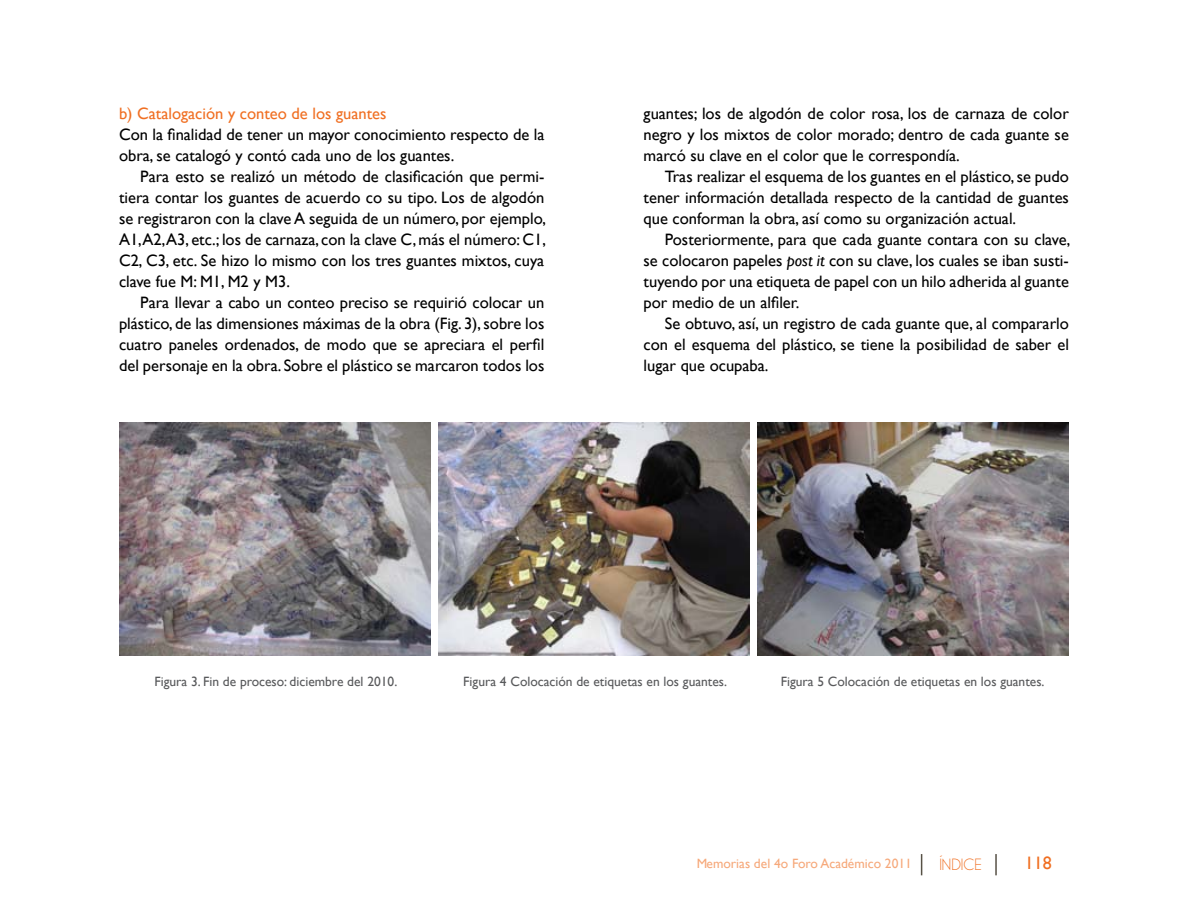
<style>
.page{position:relative;width:1188px;height:918px;background:#fff}
.page>*{position:absolute;margin:0;border:0;box-sizing:border-box;transform-origin:0 0}
.t1{font:18px "Gill Sans";color:#f06f22}
.t2{font:16.5px/21px "Gill Sans";color:#000;text-align:justify}
.t3{font:16.5px "Gill Sans";color:#f06f22}
.t4{font:16.5px "Champagne&Limousines";color:#f06f22}
.t5{font:13.5px "Gill Sans";color:#58595b}
.t6{font:13.5px "Gill Sans";color:#f06f22}
.s1{font-style:italic}
</style>
<div class="page">
<hr style="left:995px;top:854px;width:2px;height:21px;background:#575146">
<svg style="left:921px;top:854px;width:1px;height:21px"></svg>
<img style="left:757px;top:422px;width:312px;height:234px">
<img style="left:119px;top:422px;width:311px;height:234px">
<img style="left:438px;top:422px;width:312px;height:234px">
<p class="t3" style="left:119px;top:104px;width:269px">b) Catalogación y conteo de los guantes</p>
<p class="t2" style="left:119px;top:124px;width:427px">Con la finalidad de tener un mayor conocimiento respecto de la obra, se catalogó y contó cada uno de los guantes.</p>
<p class="t2" style="left:119px;top:166px;width:428px;text-indent:21px">Para esto se realizó un método de clasificación que permi&shy;tiera contar los guantes de acuerdo co su tipo. Los de algodón se registraron con la clave A seguida de un número, por ejemplo, A1,A2,A3, etc.; los de carnaza, con la clave C, más el número: C1, C2, C3, etc. Se hizo lo mismo con los tres guantes mixtos, cuya clave fue M: M1, M2 y M3.</p>
<p class="t2" style="left:119px;top:292px;width:427px;text-indent:21px">Para llevar a cabo un conteo preciso se requirió colocar un plástico, de las dimensiones máximas de la obra (Fig. 3), sobre los cuatro paneles ordenados, de modo que se apreciara el perfil del personaje en la obra. Sobre el plástico se marcaron todos los</p>
<p class="t2" style="left:644px;top:103px;width:427px">guantes; los de algodón de color rosa, los de carnaza de color negro y los mixtos de color morado; dentro de cada guante se marcó su clave en el color que le correspondía.</p>
<p class="t2" style="left:644px;top:166px;width:427px;text-indent:21px">Tras realizar el esquema de los guantes en el plástico, se pudo tener información detallada respecto de la cantidad de guantes que conforman la obra, así como su organización actual.</p>
<p class="t2" style="left:644px;top:229px;width:428px;text-indent:21px">Posteriormente, para que cada guante contara con su clave, se colocaron papeles <span class="s1">post it</span> con su clave, los cuales se iban susti&shy;tuyendo por una etiqueta de papel con un hilo adherida al guante por medio de un alfiler.</p>
<p class="t2" style="left:644px;top:313px;width:427px;text-indent:21px">Se obtuvo, así, un registro de cada guante que, al compararlo con el esquema del plástico, se tiene la posibilidad de saber el lugar que ocupaba.</p>
<p class="t5" style="left:154px;top:674px;width:244px">Figura 3. Fin de proceso: diciembre del 2010.</p>
<p class="t5" style="left:463px;top:674px;width:265px">Figura 4 Colocación de etiquetas en los guantes.</p>
<p class="t5" style="left:781px;top:674px;width:265px">Figura 5 Colocación de etiquetas en los guantes.</p>
<p class="t6" style="left:696px;top:856px;width:217px">Memorias del 4o Foro Académico 2011</p>
<p class="t4" style="left:939px;top:855px;width:44px">ÍNDICE</p>
<p class="t1" style="left:1025px;top:853px;width:28px">118</p>
</div>
